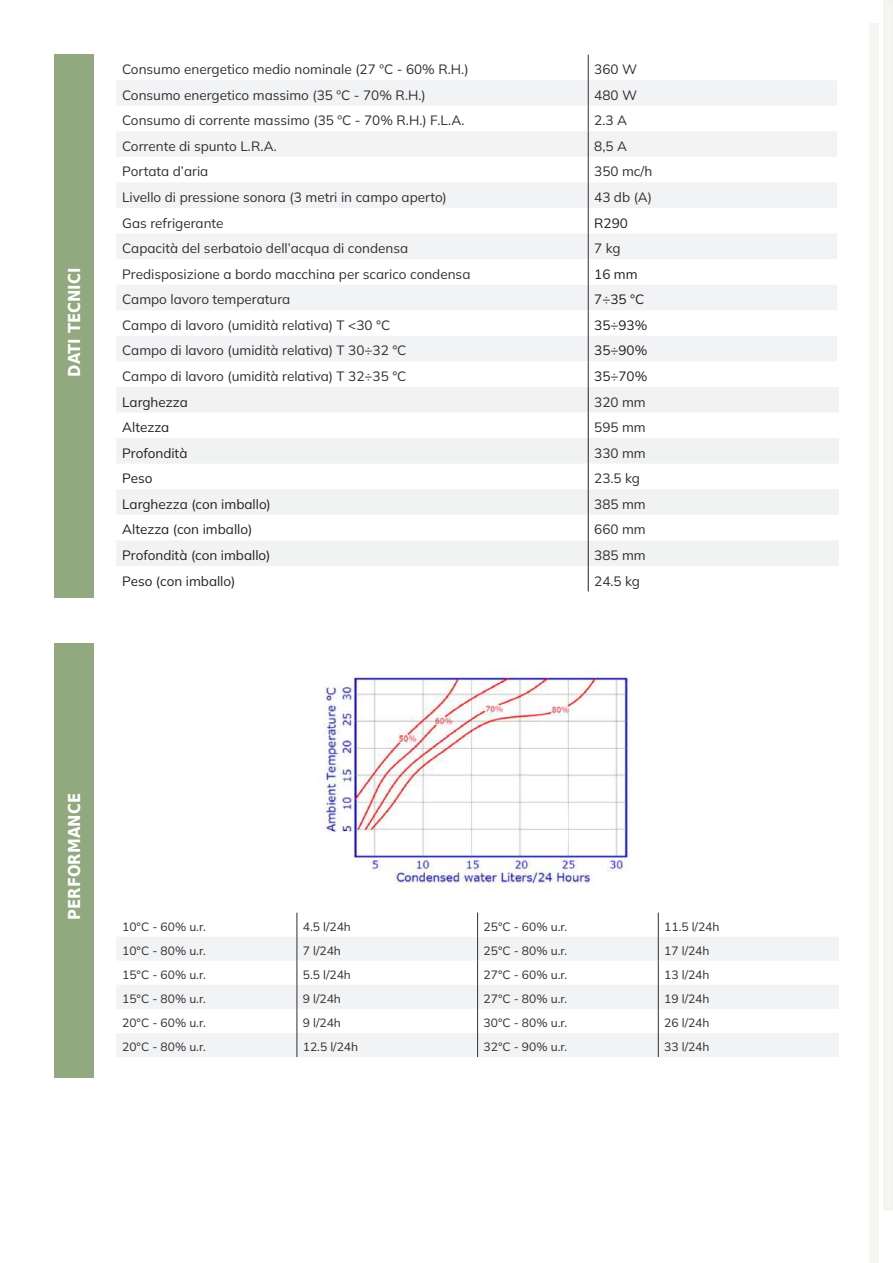
<style>
.page{position:relative;width:893px;height:1263px;background:#fff}
.page>*{position:absolute;margin:0;border:0;box-sizing:border-box;transform-origin:0 0}
.t1{font:700 16.5px "DejaVu Sans Condensed";color:#fff}
.t2{font:200 13.5px "Mulish";color:#312f30}
.t3{font:200 13.5px "Mulish";color:#231f20}
.t4{font:200 12px "Mulish";color:#312f30}
</style>
<div class="page">
<div style="left:54px;top:54px;width:40px;height:544px;background:#92a97f"></div>
<div style="left:54px;top:644px;width:40px;height:434px;background:#92a97f"></div>
<svg style="left:116px;top:80px;width:721px;height:281px;fill:#f2f3f4"></svg>
<svg style="left:116px;top:387px;width:723px;height:179px;fill:#f1f3f2"></svg>
<svg style="left:588px;top:55px;width:1px;height:536px"></svg>
<svg style="left:116px;top:937px;width:723px;height:120px;fill:#f2f3f4"></svg>
<svg style="left:297px;top:912px;width:1px;height:145px"></svg>
<svg style="left:477px;top:912px;width:1px;height:145px"></svg>
<svg style="left:658px;top:912px;width:1px;height:145px"></svg>
<img style="left:319px;top:670px;width:312px;height:220px">
<div style="left:870px;top:23px;width:9px;height:1240px;background:#f4f6f2"></div>
<div style="left:883px;top:0;width:10px;height:1210px;background:#f4f6f2"></div>
<p class="t1" style="left:61px;top:377px;width:110px;rotate:-90deg">DATI TECNICI</p>
<p class="t2" style="left:122px;top:60px;width:348px">Consumo energetico medio nominale (27 ºC - 60% R.H.)</p>
<p class="t2" style="left:594px;top:60px;width:44px">360 W</p>
<p class="t2" style="left:122px;top:86px;width:305px">Consumo energetico massimo (35 ºC - 70% R.H.)</p>
<p class="t2" style="left:594px;top:86px;width:44px">480 W</p>
<p class="t2" style="left:122px;top:111px;width:344px">Consumo di corrente massimo (35 ºC - 70% R.H.) F.L.A.</p>
<p class="t2" style="left:594px;top:111px;width:34px">2.3 A</p>
<p class="t2" style="left:122px;top:137px;width:156px">Corrente di spunto L.R.A.</p>
<p class="t2" style="left:594px;top:137px;width:34px">8,5 A</p>
<p class="t2" style="left:122px;top:162px;width:88px">Portata d’aria</p>
<p class="t2" style="left:594px;top:162px;width:60px">350 mc/h</p>
<p class="t2" style="left:122px;top:188px;width:326px">Livello di pressione sonora (3 metri in campo aperto)</p>
<p class="t2" style="left:594px;top:188px;width:59px">43 db (A)</p>
<p class="t2" style="left:122px;top:214px;width:103px">Gas refrigerante</p>
<p class="t3" style="left:594px;top:214px;width:35px">R290</p>
<p class="t2" style="left:122px;top:239px;width:287px">Capacità del serbatoio dell’acqua di condensa</p>
<p class="t2" style="left:594px;top:239px;width:28px">7 kg</p>
<p class="t2" style="left:122px;top:265px;width:350px">Predisposizione a bordo macchina per scarico condensa</p>
<p class="t3" style="left:594px;top:265px;width:45px">16 mm</p>
<p class="t2" style="left:122px;top:290px;width:170px">Campo lavoro temperatura</p>
<p class="t3" style="left:594px;top:290px;width:52px">7÷35 °C</p>
<p class="t2" style="left:122px;top:316px;width:270px">Campo di lavoro (umidità relativa) T &lt;30 °C</p>
<p class="t3" style="left:594px;top:316px;width:55px">35÷93%</p>
<p class="t2" style="left:122px;top:341px;width:286px">Campo di lavoro (umidità relativa) T 30÷32 °C</p>
<p class="t3" style="left:594px;top:341px;width:55px">35÷90%</p>
<p class="t2" style="left:122px;top:367px;width:286px">Campo di lavoro (umidità relativa) T 32÷35 °C</p>
<p class="t3" style="left:594px;top:367px;width:55px">35÷70%</p>
<p class="t3" style="left:122px;top:392px;width:67px">Larghezza</p>
<p class="t2" style="left:594px;top:392px;width:53px">320 mm</p>
<p class="t3" style="left:122px;top:418px;width:49px">Altezza</p>
<p class="t2" style="left:594px;top:418px;width:53px">595 mm</p>
<p class="t3" style="left:122px;top:444px;width:67px">Profondità</p>
<p class="t2" style="left:594px;top:444px;width:53px">330 mm</p>
<p class="t3" style="left:122px;top:469px;width:32px">Peso</p>
<p class="t2" style="left:594px;top:469px;width:47px">23.5 kg</p>
<p class="t3" style="left:122px;top:495px;width:150px">Larghezza (con imballo)</p>
<p class="t2" style="left:594px;top:495px;width:53px">385 mm</p>
<p class="t3" style="left:122px;top:520px;width:132px">Altezza (con imballo)</p>
<p class="t2" style="left:594px;top:520px;width:53px">660 mm</p>
<p class="t3" style="left:122px;top:546px;width:150px">Profondità (con imballo)</p>
<p class="t2" style="left:594px;top:546px;width:53px">385 mm</p>
<p class="t3" style="left:122px;top:571px;width:115px">Peso (con imballo)</p>
<p class="t2" style="left:594px;top:571px;width:47px">24.5 kg</p>
<p class="t1" style="left:61px;top:920px;width:128px;rotate:-90deg">PERFORMANCE</p>
<p class="t4" style="left:122px;top:918px;width:85px">10°C - 60% u.r.</p>
<p class="t4" style="left:303px;top:918px;width:49px">4.5 l/24h</p>
<p class="t4" style="left:484px;top:918px;width:85px">25°C - 60% u.r.</p>
<p class="t4" style="left:664px;top:918px;width:57px">11.5 l/24h</p>
<p class="t4" style="left:122px;top:942px;width:85px">10°C - 80% u.r.</p>
<p class="t4" style="left:303px;top:942px;width:40px">7 l/24h</p>
<p class="t4" style="left:484px;top:942px;width:85px">25°C - 80% u.r.</p>
<p class="t4" style="left:664px;top:942px;width:47px">17 l/24h</p>
<p class="t4" style="left:122px;top:966px;width:85px">15°C - 60% u.r.</p>
<p class="t4" style="left:303px;top:966px;width:49px">5.5 l/24h</p>
<p class="t4" style="left:484px;top:966px;width:85px">27°C - 60% u.r.</p>
<p class="t4" style="left:664px;top:966px;width:47px">13 l/24h</p>
<p class="t4" style="left:122px;top:990px;width:85px">15°C - 80% u.r.</p>
<p class="t4" style="left:303px;top:990px;width:40px">9 l/24h</p>
<p class="t4" style="left:484px;top:990px;width:85px">27°C - 80% u.r.</p>
<p class="t4" style="left:664px;top:990px;width:47px">19 l/24h</p>
<p class="t4" style="left:122px;top:1014px;width:85px">20°C - 60% u.r.</p>
<p class="t4" style="left:303px;top:1014px;width:40px">9 l/24h</p>
<p class="t4" style="left:484px;top:1014px;width:85px">30°C - 80% u.r.</p>
<p class="t4" style="left:664px;top:1014px;width:47px">26 l/24h</p>
<p class="t4" style="left:122px;top:1038px;width:85px">20°C - 80% u.r.</p>
<p class="t4" style="left:303px;top:1038px;width:57px">12.5 l/24h</p>
<p class="t4" style="left:484px;top:1038px;width:85px">32°C - 90% u.r.</p>
<p class="t4" style="left:664px;top:1038px;width:47px">33 l/24h</p>
</div>
